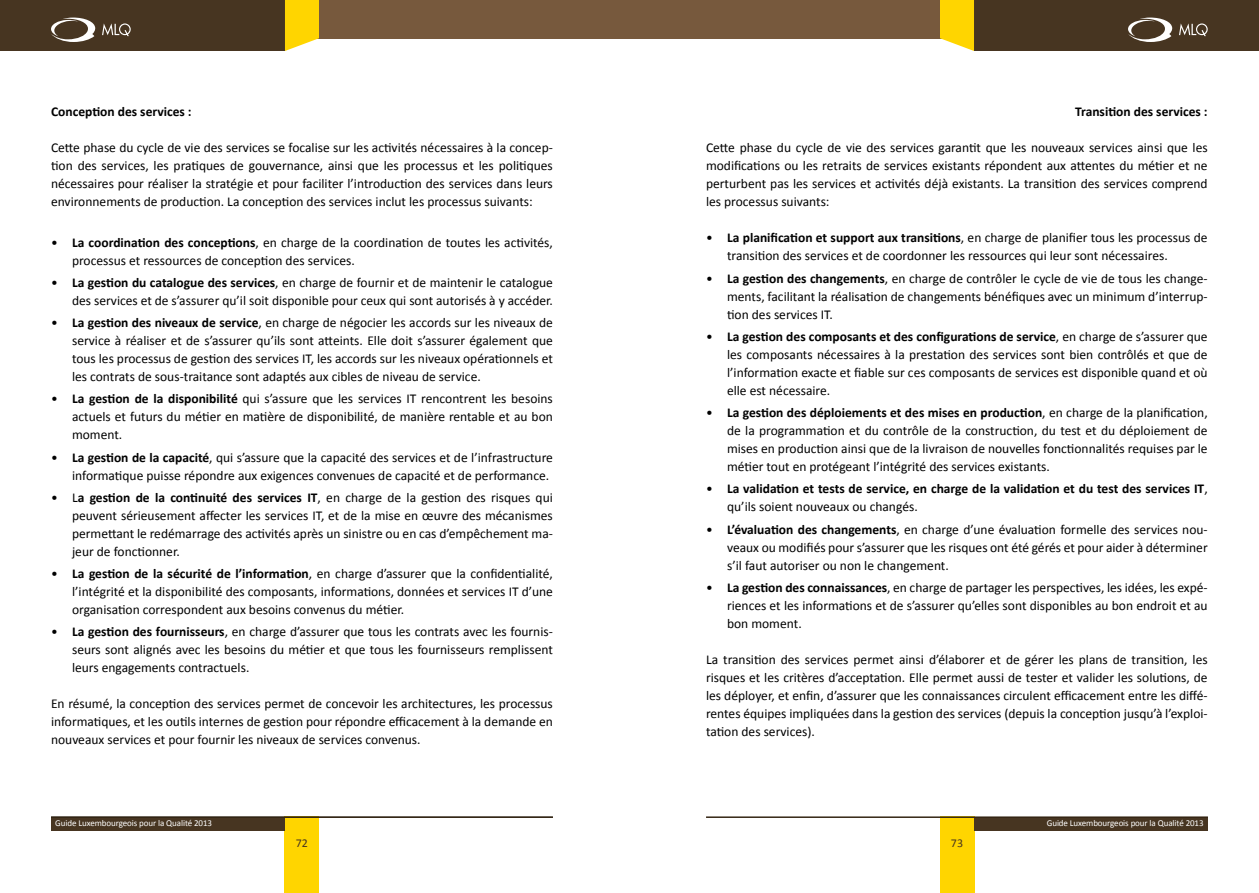
<style>
.page{position:relative;width:1259px;height:893px;background:#fff}
.page>*{position:absolute;margin:0;border:0;box-sizing:border-box;transform-origin:0 0}
.t1{font:13.5px/18px "Calibri";color:#000;text-align:justify}
.t2{font:700 13.5px/18px "Calibri";color:#000}
.t3{font:12px "Calibri";color:#473521}
.t4{font:9px "Calibri";letter-spacing:-.01em;color:#fff}
.s1{font-weight:700}
.s2{font-weight:400}
</style>
<div class="page">
<div style="left:629px;top:0;width:330px;height:38px;background:#77593d"></div>
<div style="left:974px;top:0;width:285px;height:51px;background:#473521"></div>
<svg style="left:940px;top:0;width:34px;height:51px;background:#feda1f"></svg>
<div style="left:285px;top:816px;width:34px;height:77px;background:#ffd500"></div>
<div style="left:51px;top:817px;width:234px;height:13px;background:#473521"></div>
<hr style="left:51px;top:816px;width:502px;height:2px;background:#352614">
<div style="left:300px;top:0;width:329px;height:38px;background:#77593d"></div>
<div style="left:0;top:0;width:285px;height:51px;background:#473521"></div>
<svg style="left:285px;top:0;width:34px;height:51px;background:#feda1f"></svg>
<svg style="left:102px;top:23px;width:29px;height:13px"></svg>
<svg style="left:51px;top:17px;width:44px;height:25px"></svg>
<svg style="left:1179px;top:23px;width:28px;height:13px"></svg>
<svg style="left:1128px;top:17px;width:44px;height:25px"></svg>
<div style="left:940px;top:816px;width:34px;height:77px;background:#ffd500"></div>
<div style="left:974px;top:817px;width:234px;height:13px;background:#473521"></div>
<hr style="left:706px;top:816px;width:502px;height:2px;background:#352614">
<p class="t2" style="left:51px;top:102px;width:142px">Conception des services :</p>
<p class="t1" style="left:51px;top:138px;width:503px">Cette phase du cycle de vie des services se focalise sur les activités nécessaires à la concep&shy;tion des services, les pratiques de gouvernance, ainsi que les processus et les politiques nécessaires pour réaliser la stratégie et pour faciliter l’introduction des services dans leurs environnements de production. La conception des services inclut les processus suivants:</p>
<p class="t1" style="left:72px;top:233px;width:482px;text-indent:-21px">• <span class="s1">La coordination des conceptions</span>, en charge de la coordination de toutes les activités, processus et ressources de conception des services.</p>
<p class="t1" style="left:51px;top:273px;width:503px;text-align:right">• <span class="s1">La gestion du catalogue des services</span>, en charge de fournir et de maintenir le catalogue des services et de s’assurer qu’il soit disponible pour ceux qui sont autorisés à y accéder.</p>
<p class="t1" style="left:72px;top:313px;width:482px;text-indent:-21px">• <span class="s1">La gestion des niveaux de service</span>, en charge de négocier les accords sur les niveaux de service à réaliser et de s’assurer qu’ils sont atteints. Elle doit s’assurer également que tous les processus de gestion des services IT, les accords sur les niveaux opérationnels et les contrats de sous-traitance sont adaptés aux cibles de niveau de service.</p>
<p class="t1" style="left:72px;top:389px;width:482px;text-indent:-21px">• <span class="s1">La gestion de la disponibilité</span> qui s’assure que les services IT rencontrent les besoins actuels et futurs du métier en matière de disponibilité, de manière rentable et au bon moment.</p>
<p class="t1" style="left:51px;top:448px;width:503px;text-align:right">• <span class="s1">La gestion de la capacité</span>, qui s’assure que la capacité des services et de l’infrastructure informatique puisse répondre aux exigences convenues de capacité et de performance.</p>
<p class="t1" style="left:72px;top:488px;width:482px;text-indent:-21px">• L<span class="s1">a gestion de la continuité des services IT</span>, en charge de la gestion des risques qui peuvent sérieusement affecter les services IT, et de la mise en œuvre des mécanismes permettant le redémarrage des activités après un sinistre ou en cas d’empêchement ma&shy;jeur de fonctionner.</p>
<p class="t1" style="left:72px;top:564px;width:482px;text-indent:-21px">• <span class="s1">La gestion de la sécurité de l’information</span>, en charge d’assurer que la confidentialité, l’intégrité et la disponibilité des composants, informations, données et services IT d’une organisation correspondent aux besoins convenus du métier.</p>
<p class="t1" style="left:72px;top:622px;width:482px;text-indent:-21px">• <span class="s1">La gestion des fournisseurs</span>, en charge d’assurer que tous les contrats avec les fournis&shy;seurs sont alignés avec les besoins du métier et que tous les fournisseurs remplissent leurs engagements contractuels.</p>
<p class="t1" style="left:51px;top:694px;width:503px">En résumé, la conception des services permet de concevoir les architectures, les processus informatiques, et les outils internes de gestion pour répondre efficacement à la demande en nouveaux services et pour fournir les niveaux de services convenus.</p>
<p class="t2" style="left:1075px;top:102px;width:134px">Transition des services :</p>
<p class="t1" style="left:706px;top:138px;width:503px">Cette phase du cycle de vie des services garantit que les nouveaux services ainsi que les modifications ou les retraits de services existants répondent aux attentes du métier et ne perturbent pas les services et activités déjà existants. La transition des services comprend les processus suivants:</p>
<p class="t1" style="left:727px;top:228px;width:482px;text-indent:-21px">• <span class="s1">La planification et support aux transitions</span>, en charge de planifier tous les processus de transition des services et de coordonner les ressources qui leur sont nécessaires.</p>
<p class="t1" style="left:727px;top:268px;width:482px;text-indent:-21px">• <span class="s1">La gestion des changements</span>, en charge de contrôler le cycle de vie de tous les change&shy;ments, facilitant la réalisation de changements bénéfiques avec un minimum d’interrup&shy;tion des services IT.</p>
<p class="t1" style="left:727px;top:327px;width:482px;text-indent:-21px">• <span class="s1">La gestion des composants et des configurations de service</span>, en charge de s’assurer que les composants nécessaires à la prestation des services sont bien contrôlés et que de l’information exacte et fiable sur ces composants de services est disponible quand et où elle est nécessaire.</p>
<p class="t1" style="left:727px;top:403px;width:482px;text-indent:-21px">• <span class="s1">La gestion des déploiements et des mises en production</span>, en charge de la planification, de la programmation et du contrôle de la construction, du test et du déploiement de mises en production ainsi que de la livraison de nouvelles fonctionnalités requises par le métier tout en protégeant l’intégrité des services existants.</p>
<p class="t2" style="left:727px;top:479px;width:482px;text-indent:-21px"><span class="s2">•</span> La validation et tests de service, en charge de la validation et du test des services IT<span class="s2">, qu’ils soient nouveaux ou changés.</span></p>
<p class="t1" style="left:727px;top:519px;width:482px;text-indent:-21px">• <span class="s1">L’évaluation des changements</span>, en charge d’une évaluation formelle des services nou&shy;veaux ou modifiés pour s’assurer que les risques ont été gérés et pour aider à déterminer s’il faut autoriser ou non le changement.</p>
<p class="t1" style="left:727px;top:578px;width:482px;text-indent:-21px">• <span class="s1">La gestion des connaissances</span>, en charge de partager les perspectives, les idées, les expé&shy;riences et les informations et de s’assurer qu’elles sont disponibles au bon endroit et au bon moment.</p>
<p class="t1" style="left:706px;top:650px;width:503px">La transition des services permet ainsi d’élaborer et de gérer les plans de transition, les risques et les critères d’acceptation. Elle permet aussi de tester et valider les solutions, de les déployer, et enfin, d’assurer que les connaissances circulent efficacement entre les diffé&shy;rentes équipes impliquées dans la gestion des services (depuis la conception jusqu’à l’exploi&shy;tation des services).</p>
<p class="t4" style="left:55px;top:818px;width:158px">Guide Luxembourgeois pour la Qualité 2013</p>
<p class="t4" style="left:1046px;top:818px;width:158px">Guide Luxembourgeois pour la Qualité 2013</p>
<p class="t3" style="left:296px;top:836px;width:14px">72</p>
<p class="t3" style="left:951px;top:836px;width:14px">73</p>
</div>
